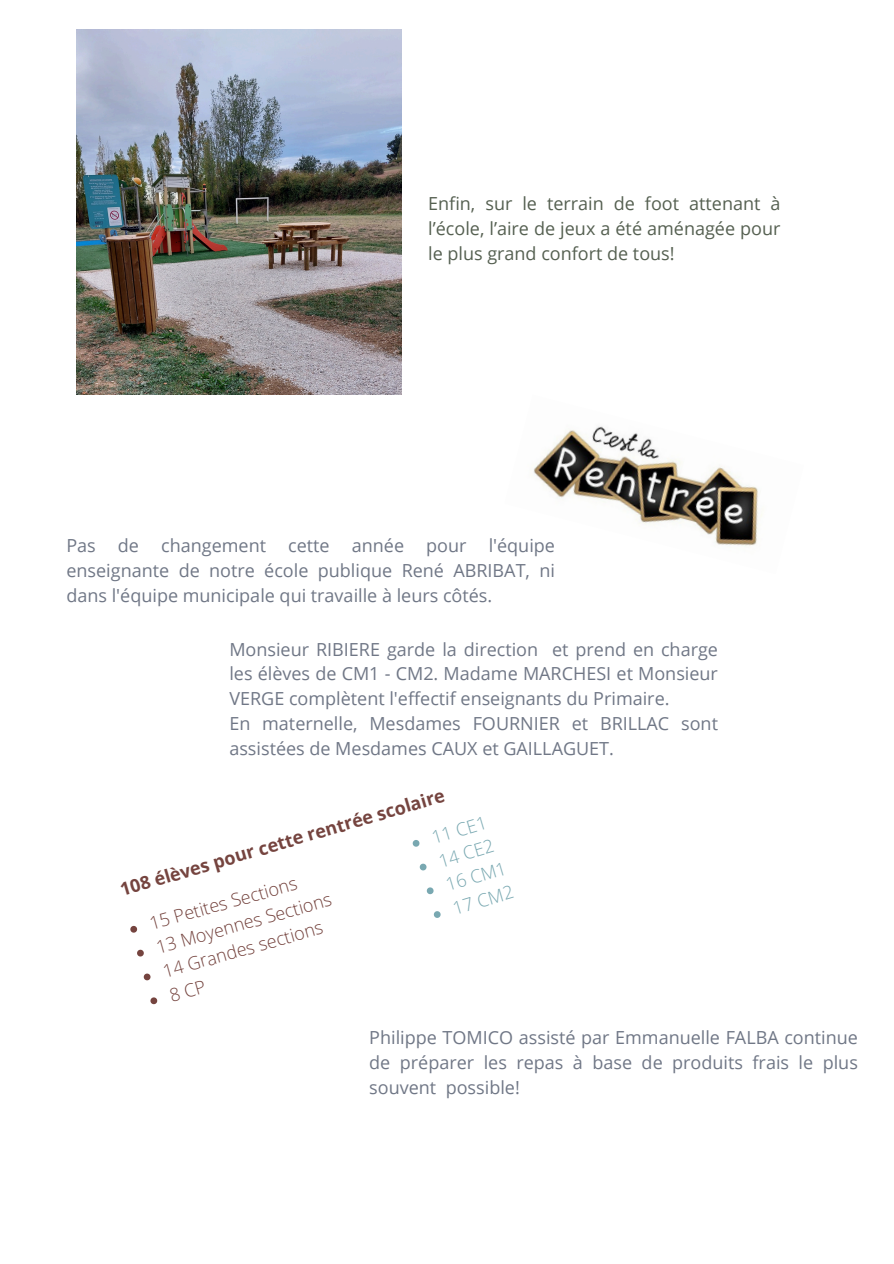
<style>
.page{position:relative;width:894px;height:1264px;background:#fff}
.page>*{position:absolute;margin:0;border:0;box-sizing:border-box;transform-origin:0 0}
.t1{font:18px/24.8px "Open Sans";color:#707786;text-align:justify}
.t2{font:18px/24.8px "Open Sans";color:#556051;text-align:justify}
.t3{font:300 18px "Open Sans";color:#75443f}
.t4{font:700 18px "Open Sans";color:#75443f}
.t5{font:300 18px "Open Sans";color:#79a8b1}
</style>
<div class="page">
<img style="left:533px;top:426px;width:229px;height:121px">
<img style="left:76px;top:30px;width:325px;height:364px">
<svg style="left:130px;top:925px;width:8px;height:8px"></svg>
<svg style="left:137px;top:949px;width:7px;height:8px"></svg>
<svg style="left:143px;top:973px;width:8px;height:8px"></svg>
<svg style="left:150px;top:997px;width:8px;height:7px"></svg>
<svg style="left:412px;top:840px;width:8px;height:7px"></svg>
<svg style="left:419px;top:863px;width:8px;height:8px"></svg>
<svg style="left:426px;top:887px;width:8px;height:8px"></svg>
<svg style="left:433px;top:911px;width:8px;height:7px"></svg>
<p class="t2" style="left:428px;top:191px;width:354px">Enfin, sur le terrain de foot attenant à l’école, l’aire de jeux a été aménagée pour le plus grand confort de tous!</p>
<p class="t1" style="left:66px;top:533px;width:490px">Pas de changement cette année pour l'équipe enseignante de notre école publique René ABRIBAT, ni dans l'équipe municipale qui travaille à leurs côtés.</p>
<p class="t1" style="left:229px;top:636px;width:490px">Monsieur RIBIERE garde la direction et prend en charge les élèves de CM1 - CM2. Madame MARCHESI et Monsieur VERGE complètent l'effectif enseignants du Primaire.</p>
<p class="t1" style="left:229px;top:710px;width:490px">En maternelle, Mesdames FOURNIER et BRILLAC sont assistées de Mesdames CAUX et GAILLAGUET.</p>
<p class="t4" style="left:117px;top:876px;width:339px;rotate:-16deg">108 élèves pour cette rentrée scolaire</p>
<p class="t5" style="left:428px;top:825px;width:58px;rotate:-17deg">11 CE1</p>
<p class="t5" style="left:435px;top:849px;width:58px;rotate:-17deg">14 CE2</p>
<p class="t5" style="left:442px;top:873px;width:64px;rotate:-17deg">16 CM1</p>
<p class="t3" style="left:146px;top:912px;width:154px;rotate:-16deg">15 Petites Sections</p>
<h1 class="t5" style="left:449px;top:896px;width:64px;rotate:-17deg">17 CM2</h1>
<p class="t3" style="left:153px;top:935px;width:183px;rotate:-16deg">13 Moyennes Sections</p>
<p class="t3" style="left:160px;top:959px;width:167px;rotate:-16deg">14 Grandes sections</p>
<p class="t1" style="left:369px;top:1024px;width:490px">Philippe TOMICO assisté par Emmanuelle FALBA continue de préparer les repas à base de produits frais le plus souvent possible!</p>
</div>
